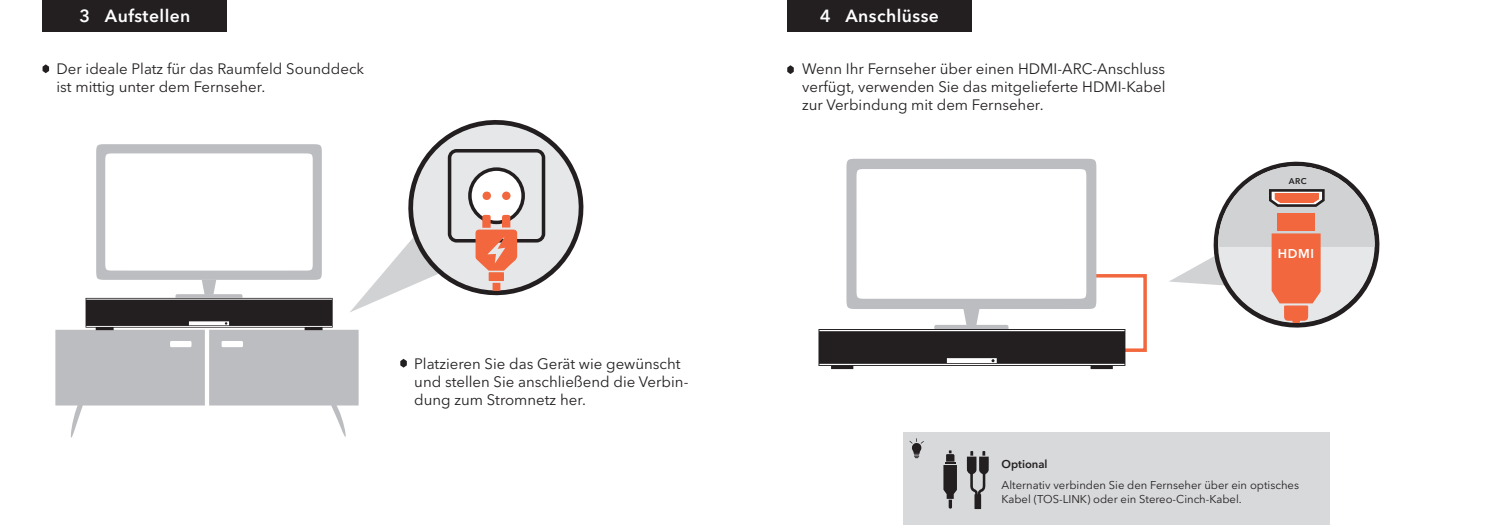
<style>
.page{position:relative;width:1489px;height:525px;background:#fff}
.page>*{position:absolute;margin:0;border:0;box-sizing:border-box;transform-origin:0 0}
.t1{font:600 17.5px "Avenir Next LT Pro";letter-spacing:.025em;color:#fff}
.t2{font:15px/18px "Avenir Next LT Pro";color:#231f20}
.t3{font:600 12.62px "Avenir Next LT Pro";color:#fff}
.t4{font:11.25px/13.8px "Avenir Next LT Pro";color:#231f20}
.t5{font:600 11.25px "Avenir Next LT Pro";color:#231f20}
.t6{font:600 8.38px "Avenir Next LT Pro";color:#231f20}
</style>
<div class="page">
<svg style="left:436px;top:120px;width:148px;height:160px"></svg>
<svg style="left:1270px;top:161px;width:53px;height:5px"></svg>
<svg style="left:1169px;top:166px;width:211px;height:162px"></svg>
<svg style="left:846px;top:159px;width:250px;height:113px"></svg>
<svg style="left:818px;top:272px;width:329px;height:97px"></svg>
<div style="left:43px;top:0;width:184px;height:32px;background:#231f20"></div>
<div style="left:787px;top:0;width:184px;height:32px;background:#231f20"></div>
<svg style="left:787px;top:65px;width:6px;height:9px"></svg>
<svg style="left:43px;top:64px;width:6px;height:9px"></svg>
<svg style="left:55px;top:144px;width:490px;height:294px"></svg>
<div style="left:903px;top:432px;width:426px;height:92px;background:#d8d9db"></div>
<svg style="left:909px;top:438px;width:14px;height:20px"></svg>
<svg style="left:943px;top:450px;width:13px;height:58px"></svg>
<svg style="left:966px;top:451px;width:22px;height:55px"></svg>
<div style="left:974px;top:494px;width:7px;height:14px;background:#231f20"></div>
<p class="t1" style="left:80px;top:5px;width:112px">3 Aufstellen</p>
<p class="t1" style="left:820px;top:5px;width:120px">4 Anschlüsse</p>
<p class="t2" style="left:56px;top:60px;width:309px">Der ideale Platz für das Raumfeld Sounddeck ist mittig unter dem Fernseher.</p>
<p class="t2" style="left:414px;top:354px;width:276px">Platzieren Sie das Gerät wie gewünscht und stellen Sie anschließend die Verbin&shy;dung zum Stromnetz her.</p>
<p class="t2" style="left:802px;top:60px;width:365px;text-align:justify">Wenn Ihr Fernseher über einen HDMI-ARC-Anschluss verfügt, verwenden Sie das mitgelieferte HDMI-Kabel zur Verbindung mit dem Fernseher.</p>
<p class="t6" style="left:1288px;top:176px;width:19px">ARC</p>
<p class="t3" style="left:1277px;top:246px;width:38px">HDMI</p>
<p class="t5" style="left:1001px;top:457px;width:48px">Optional</p>
<p class="t4" style="left:1001px;top:478px;width:299px">Alternativ verbinden Sie den Fernseher über ein optisches<br>Kabel (TOS-LINK) oder ein Stereo-Cinch-Kabel.</p>
</div>
